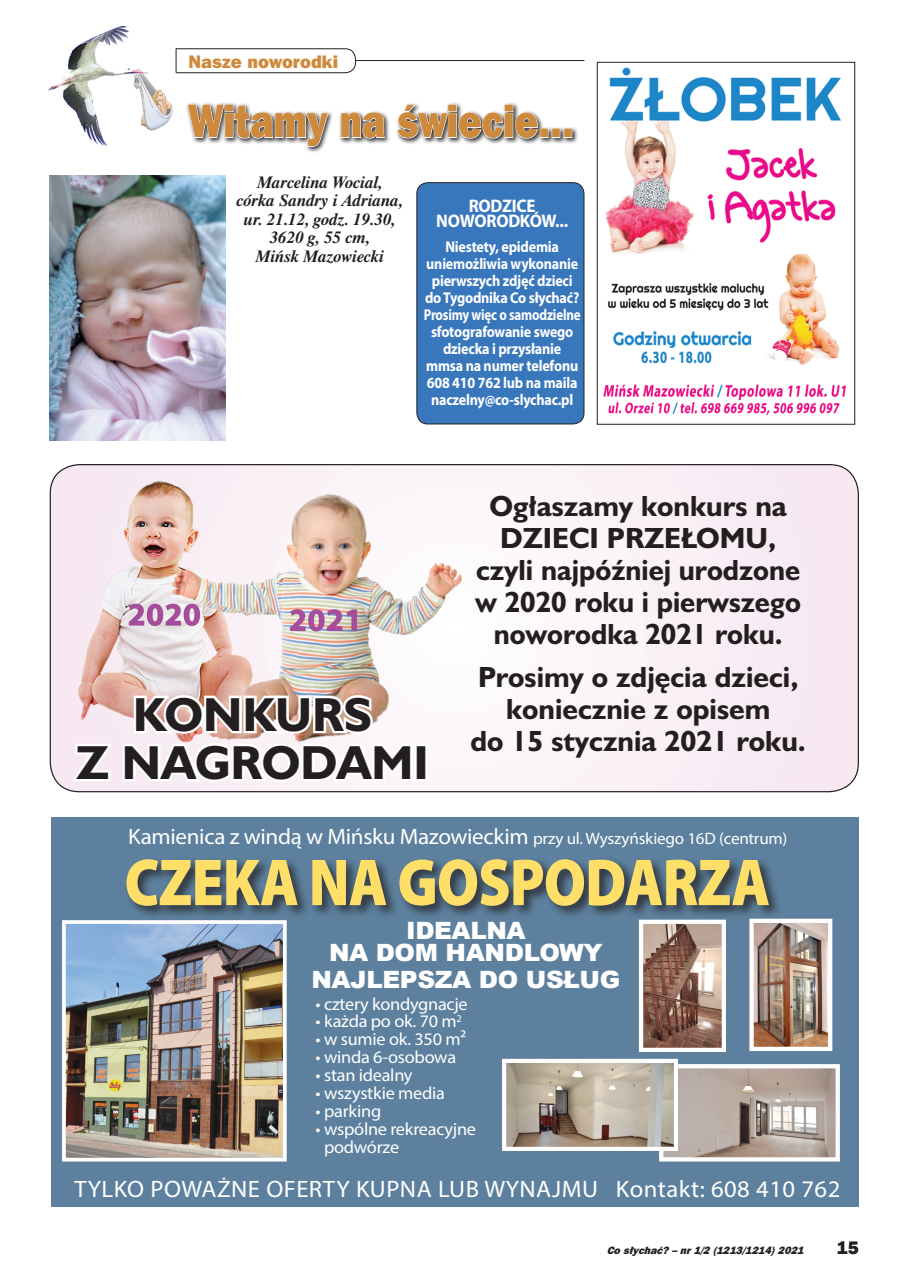
<style>
.page{position:relative;width:910px;height:1280px;background:#fff}
.page>*{position:absolute;margin:0;border:0;box-sizing:border-box;transform-origin:0 0}
.kalejdoskop{font:900 67.05px "Myriad Pro";letter-spacing:-.015em;color:#ffdf68;scale:.86 1}
.tytuł{font:46.35px "Frnk Goth ITC Hv PL";color:#ce8a3c;scale:.83 1}
.kalendarz_dzien{font:700 43.65px "Humanst 521 PL";color:#231f20}
.kalendarz_dzien-2{font:700 26.7px/32px "Humanst 521 PL";color:#231f20;text-align:center}
.kalejdoskop-2{font:23.85px "Myriad Pro";letter-spacing:.02em;color:#fff;scale:1.04 1}
.kalejdoskop-3{font:900 23.85px/22.5px "Arial";letter-spacing:-.015em;color:#fff;text-align:center;scale:1.04 1}
.kalejdoskop-4{font:22.35px "Myriad Pro";letter-spacing:-.015em;color:#fff;scale:1.04 1}
.kalejdoskop-5{font:700 18.3px/15.6px "Myriad Pro";letter-spacing:-.015em;color:#fff;text-align:center;scale:.94 1}
.Tytul_FrnkGothITCHvP{font:18px "Frnk Goth ITC Hv PL";color:#ce8a3c}
.t1{font:18px "Frnk Goth ITC Hv PL";color:#231f20}
.kalejdoskop-6{font:17.7px "Myriad Pro";letter-spacing:-.015em;color:#fff;scale:1.04 1}
.kalejdoskop-7{font:700 15.6px/17px "Myriad Pro";letter-spacing:-.015em;color:#fff;text-align:center;scale:.83 1}
.kalejdoskop-8{font:700 15.6px/17px "Myriad Pro";letter-spacing:-.015em;color:#fff;text-align:center;scale:.9 1}
.noworodki_1{font:italic 700 15.45px/18.6px "Dutch 801 Rm PL";color:#231f20;text-align:center}
.t2{font:italic 10.5px "Frnk Goth ITC Hv PL";color:#231f20}
.s1{font-size:16.5px}
</style>
<div class="page">
<svg style="left:50px;top:465px;width:808px;height:327px"></svg>
<img style="left:74px;top:474px;width:417px;height:275px">
<svg style="left:67px;top:692px;width:348px;height:93px"></svg>
<div style="left:417px;top:183px;width:167px;height:241px;background:#3977bc;border-radius:11px"></div>
<div style="left:417px;top:182px;width:167px;height:242px;border:1px solid #231f20;border-radius:11px"></div>
<img style="left:603px;top:67px;width:243px;height:348px">
<div style="left:597px;top:62px;width:258px;height:362px;border:1px solid #231f20"></div>
<img style="left:50px;top:175px;width:175px;height:265px">
<hr style="left:239px;top:60px;width:345px;height:1px;background:#231f20">
<div style="left:71px;top:49px;width:285px;height:24px;background:#fff;border-radius:10px"></div>
<div style="left:71px;top:48px;width:285px;height:25px;border:1px solid #231f20;border-radius:10px"></div>
<img style="left:49px;top:25px;width:127px;height:121px">
<div style="left:186px;top:102px;width:393px;height:51px;background:#231f20;opacity:.86"></div>
<svg style="left:187px;top:104px;width:142px;height:43px"></svg>
<svg style="left:340px;top:112px;width:46px;height:27px"></svg>
<svg style="left:396px;top:104px;width:142px;height:35px"></svg>
<div style="left:540px;top:129px;width:8px;height:9px;border:1px solid #fff"></div>
<div style="left:552px;top:129px;width:8px;height:9px;border:1px solid #fff"></div>
<div style="left:564px;top:129px;width:8px;height:9px;border:1px solid #fff"></div>
<svg style="left:176px;top:48px;width:1px;height:25px"></svg>
<div style="left:51px;top:817px;width:807px;height:390px;background:#5c809d"></div>
<div style="left:125px;top:857px;width:657px;height:63px;background:#231f20;opacity:.75"></div>
<img style="left:67px;top:925px;width:215px;height:231px">
<div style="left:62px;top:920px;width:225px;height:241px;border:4px solid #fff"></div>
<img style="left:664px;top:1069px;width:171px;height:87px">
<div style="left:659px;top:1064px;width:181px;height:97px;border:4px solid #fff"></div>
<img style="left:507px;top:1064px;width:166px;height:82px">
<div style="left:502px;top:1059px;width:176px;height:92px;border:4px solid #fff"></div>
<img style="left:644px;top:925px;width:77px;height:122px">
<div style="left:639px;top:920px;width:87px;height:132px;border:4px solid #fff"></div>
<img style="left:754px;top:924px;width:73px;height:122px">
<div style="left:749px;top:919px;width:83px;height:132px;border:4px solid #fff"></div>
<p class="Tytul_FrnkGothITCHvP" style="left:189px;top:50px;width:151px">Nasze noworodki</p>
<p class="tytuł" style="left:189px;top:92px;width:466px">Witamy na świecie...</p>
<p class="noworodki_1" style="left:257px;top:172px;width:127px">Marcelina Wocial,</p>
<p class="noworodki_1" style="left:237px;top:191px;width:168px">córka Sandry i Adriana, ur. 21.12, godz. 19.30,<br>3620 g, 55 cm,</p>
<p class="noworodki_1" style="left:256px;top:246px;width:130px">Mińsk Mazowiecki</p>
<p class="kalejdoskop-5" style="left:436px;top:197px;width:142px">RODZICE<br>NOWORODKÓW...</p>
<p class="kalejdoskop-8" style="left:425px;top:238px;width:173px">Niestety, epidemia uniemożliwia wykonanie pierwszych zdjęć dzieci do Tygodnika Co słychać?</p>
<p class="kalejdoskop-7" style="left:424px;top:306px;width:191px">Prosimy więc o samodzielne sfotografowanie swego dziecka i przysłanie mmsa na numer telefonu<br>608 410 762 lub na maila naczelny@co-slychac.pl</p>
<p class="kalendarz_dzien" style="left:133px;top:685px;width:241px">KONKURS</p>
<p class="kalendarz_dzien" style="left:76px;top:733px;width:354px">Z NAGRODAMI</p>
<p class="kalendarz_dzien-2" style="left:475px;top:489px;width:327px">Ogłaszamy konkurs na<br>DZIECI PRZEŁOMU, czyli najpóźniej urodzone w 2020 roku i pierwszego noworodka 2021 roku.</p>
<p class="kalendarz_dzien-2" style="left:470px;top:661px;width:337px">Prosimy o zdjęcia dzieci, koniecznie z opisem<br>do 15 stycznia 2021 roku.</p>
<p class="kalejdoskop-4" style="left:128px;top:823px;width:635px">Kamienica z windą w Mińsku Mazowieckim <span class="s1">przy ul. Wyszyńskiego 16D (centrum)</span></p>
<p class="kalejdoskop" style="left:125px;top:838px;width:752px">CZEKA NA GOSPODARZA</p>
<p class="kalejdoskop-3" style="left:329px;top:918px;width:264px">IDEALNA<br>NA DOM HANDLOWY</p>
<p class="kalejdoskop-3" style="left:311px;top:967px;width:298px">NAJLEPSZA DO USŁUG</p>
<p class="kalejdoskop-6" style="left:316px;top:993px;width:148px">• cztery kondygnacje</p>
<p class="kalejdoskop-6" style="left:316px;top:1011px;width:142px">• każda po ok. 70 m<sup>2</sup></p>
<p class="kalejdoskop-6" style="left:316px;top:1028px;width:146px">• w sumie ok. 350 m²</p>
<p class="kalejdoskop-6" style="left:316px;top:1046px;width:137px">• winda 6-osobowa</p>
<p class="kalejdoskop-6" style="left:316px;top:1064px;width:95px">• stan idealny</p>
<p class="kalejdoskop-6" style="left:316px;top:1082px;width:126px">• wszystkie media</p>
<p class="kalejdoskop-6" style="left:316px;top:1100px;width:65px">• parking</p>
<p class="kalejdoskop-6" style="left:316px;top:1118px;width:156px">• wspólne rekreacyjne</p>
<p class="kalejdoskop-6" style="left:324px;top:1136px;width:74px">podwórze</p>
<p class="kalejdoskop-2" style="left:74px;top:1174px;width:738px">TYLKO POWAŻNE OFERTY KUPNA LUB WYNAJMU Kontakt: 608 410 762</p>
<p class="t2" style="left:607px;top:1244px;width:202px">Cosłychać?–nr1/2 (1213/1214)2021</p>
<p class="t1" style="left:837px;top:1236px;width:24px">15</p>
</div>
